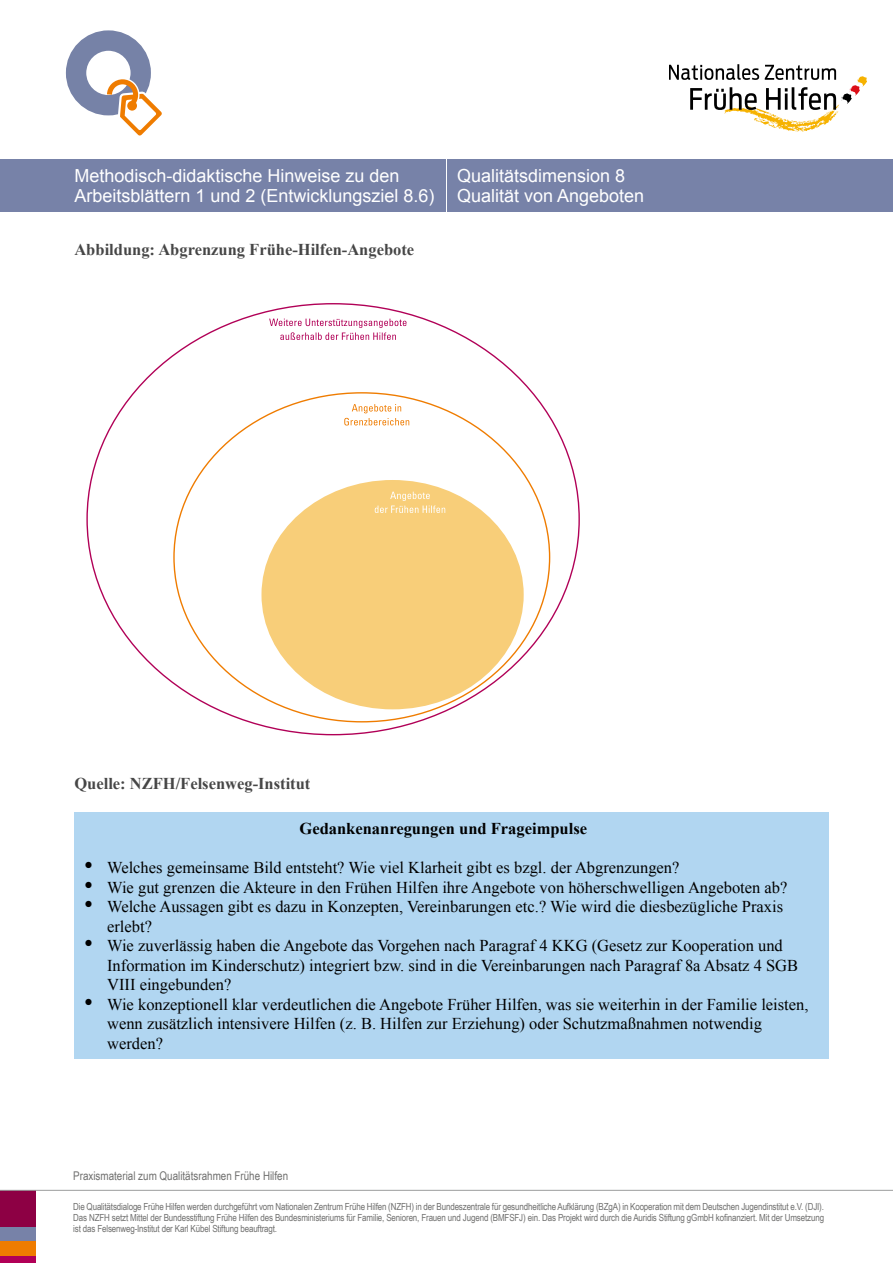
<style>
.page{position:relative;width:893px;height:1263px;background:#fff}
.page>*{position:absolute;margin:0;border:0;box-sizing:border-box;transform-origin:0 0}
.t1{font:18px/19.5px "Arial";color:#fff}
.t2{font:16.5px/19.5px "Times New Roman";color:#000}
.BU{font:700 16.5px "Times New Roman";color:#464646}
.t3{font:700 16.5px "Times New Roman";color:#000}
.t4{font:12px "Arial Narrow";color:#6f6f6e}
.t5{font:9.75px/11.2px "Arial Narrow";letter-spacing:-.015em;color:#6f6f6e;text-align:justify}
</style>
<div class="page">
<div style="left:0;top:1255px;width:35px;height:8px;background:#b10057"></div>
<div style="left:0;top:1191px;width:35px;height:36px;background:#8d0044"></div>
<div style="left:0;top:1227px;width:35px;height:14px;background:#7782a8"></div>
<div style="left:0;top:1241px;width:35px;height:14px;background:#ef7c00"></div>
<hr style="left:0;top:1190px;width:893px;height:1px;background:#9c9d9d">
<svg style="left:669px;top:64px;width:198px;height:68px"></svg>
<div style="left:0;top:159px;width:893px;height:53px;background:#7782a8"></div>
<hr style="left:446px;top:147px;width:1px;height:74px;background:#fff">
<div style="left:66px;top:30px;width:85px;height:85px;border:20px solid #7682a7;border-radius:50%"></div>
<svg style="left:102px;top:72px;width:60px;height:64px"></svg>
<div style="left:127px;top:101px;width:10px;height:10px;background:#ef7c00;border-radius:50%"></div>
<svg style="left:269px;top:319px;width:137px;height:21px"></svg>
<svg style="left:344px;top:404px;width:65px;height:21px"></svg>
<div style="left:261px;top:480px;width:263px;height:229px;background:#f8ce79;border-radius:50%"></div>
<svg style="left:375px;top:492px;width:70px;height:21px"></svg>
<div style="left:74px;top:812px;width:755px;height:247px;background:#b1d6f1"></div>
<p class="t1" style="left:74px;top:166px;width:362px">Methodisch-didaktische Hinweise zu den<br>Arbeitsblättern 1 und 2 (Entwicklungsziel 8.6)</p>
<p class="BU" style="left:74px;top:238px;width:341px">Abbildung: Abgrenzung Frühe-Hilfen-Angebote</p>
<p class="t1" style="left:457px;top:166px;width:189px">Qualitätsdimension 8<br>Qualität von Angeboten</p>
<p class="BU" style="left:74px;top:772px;width:238px">Quelle: NZFH/Felsenweg-Institut</p>
<p class="t3" style="left:299px;top:817px;width:289px">Gedankenanregungen und Frageimpulse</p>
<p class="t2" style="left:84px;top:858px;width:597px">• Welches gemeinsame Bild entsteht? Wie viel Klarheit gibt es bzgl. der Abgrenzungen?</p>
<p class="t2" style="left:84px;top:877px;width:705px">• Wie gut grenzen die Akteure in den Frühen Hilfen ihre Angebote von höherschwelligen Angeboten ab?</p>
<p class="t2" style="left:107px;top:897px;width:677px;text-indent:-23px">• Welche Aussagen gibt es dazu in Konzepten, Vereinbarungen etc.? Wie wird die diesbezügliche Praxis erlebt?</p>
<p class="t2" style="left:107px;top:936px;width:692px;text-indent:-23px">• Wie zuverlässig haben die Angebote das Vorgehen nach Paragraf 4 KKG (Gesetz zur Kooperation und<br>Information im Kinderschutz) integriert bzw. sind in die Vereinbarungen nach Paragraf 8a Absatz 4 SGB<br>VIII eingebunden?</p>
<p class="t2" style="left:107px;top:994px;width:703px;text-indent:-23px">• Wie konzeptionell klar verdeutlichen die Angebote Früher Hilfen, was sie weiterhin in der Familie leisten, wenn zusätzlich intensivere Hilfen (z. B. Hilfen zur Erziehung) oder Schutzmaßnahmen notwendig werden?</p>
<p class="t4" style="left:73px;top:1166px;width:216px">Praxismaterial zum Qualitätsrahmen Frühe Hilfen</p>
<p class="t5" style="left:73px;top:1200px;width:752px">Die Qualitätsdialoge Frühe Hilfen werden durchgeführt vom Nationalen Zentrum Frühe Hilfen (NZFH) in der Bundeszentrale für gesundheitliche Aufklärung (BZgA) in Kooperation mit dem Deutschen Jugendinstitut e.V. (DJI).<br>Das NZFH setzt Mittel der Bundesstiftung Frühe Hilfen des Bundesministeriums für Familie, Senioren, Frauen und Jugend (BMFSFJ) ein. Das Projekt wird durch die Auridis Stiftung gGmbH kofinanziert. Mit der Umsetzung ist das Felsenweg-Institut der Karl Kübel Stiftung beauftragt.</p>
</div>
